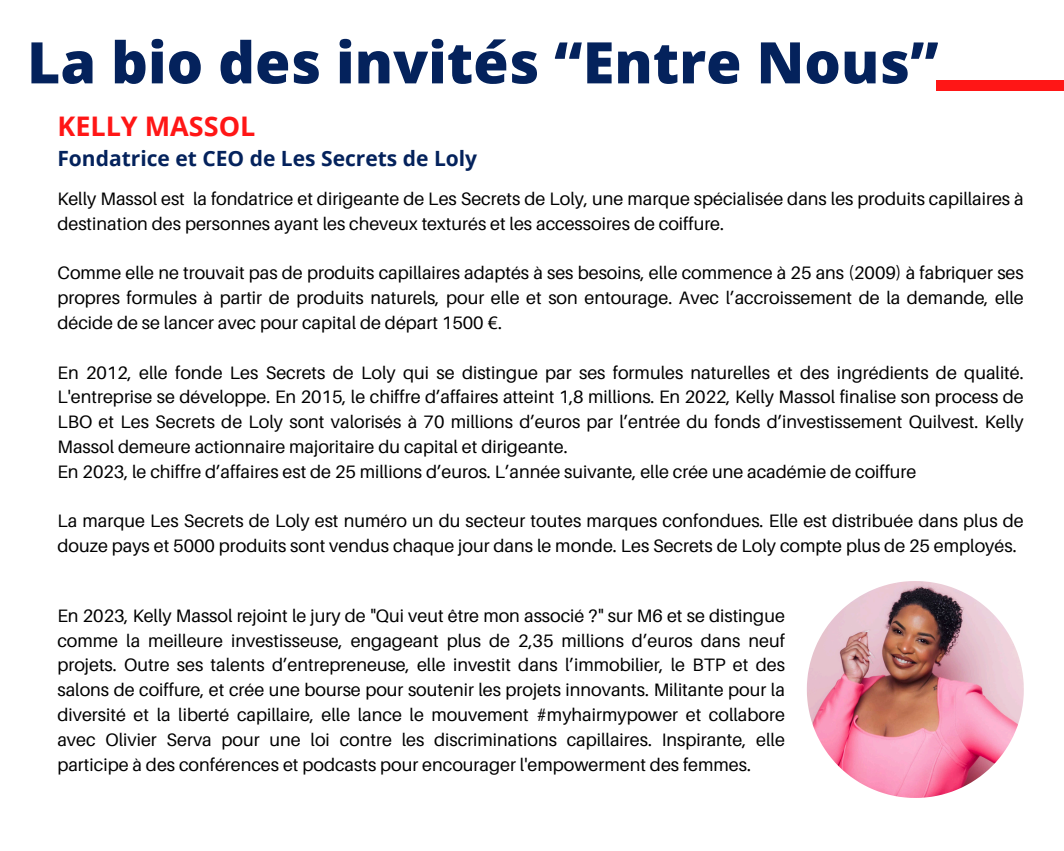
<style>
.page{position:relative;width:1064px;height:851px;background:#fff}
.page>*{position:absolute;margin:0;border:0;box-sizing:border-box;transform-origin:0 0}
.t1{font:800 57.3px "Open Sans";color:#04225c}
.t2{font:700 27px "Open Sans";color:#ff1616}
.t3{font:700 21px "Open Sans";color:#04225c}
.t4{font:18px/24.8px "Aileron";color:#000;text-align:justify}
</style>
<div class="page">
<img style="left:807px;top:581px;width:216px;height:216px">
<div style="left:935px;top:80px;width:128px;height:10px;background:#ff1616"></div>
<p class="t1" style="left:27px;top:22px;width:912px">La bio des invités “Entre Nous”</p>
<h2 class="t2" style="left:57px;top:107px;width:199px">KELLY MASSOL</h2>
<p class="t3" style="left:57px;top:144px;width:421px">Fondatrice et CEO de Les Secrets de Loly</p>
<h1 class="t4" style="left:57px;top:186px;width:967px">Kelly Massol est la fondatrice et dirigeante de Les Secrets de Loly, une marque spécialisée dans les produits capillaires à destination des personnes ayant les cheveux texturés et les accessoires de coiffure.</h1>
<p class="t4" style="left:57px;top:260px;width:967px">Comme elle ne trouvait pas de produits capillaires adaptés à ses besoins, elle commence à 25 ans (2009) à fabriquer ses propres formules à partir de produits naturels, pour elle et son entourage. Avec l’accroissement de la demande, elle décide de se lancer avec pour capital de départ 1500 €.</p>
<p class="t4" style="left:57px;top:359px;width:967px">En 2012, elle fonde Les Secrets de Loly qui se distingue par ses formules naturelles et des ingrédients de qualité.<br>L'entreprise se développe. En 2015, le chiffre d’affaires atteint 1,8 millions. En 2022, Kelly Massol finalise son process de LBO et Les Secrets de Loly sont valorisés à 70 millions d’euros par l’entrée du fonds d’investissement Quilvest. Kelly Massol demeure actionnaire majoritaire du capital et dirigeante.</p>
<p class="t4" style="left:57px;top:458px;width:860px">En 2023, le chiffre d’affaires est de 25 millions d’euros. L’année suivante, elle crée une académie de coiffure</p>
<p class="t4" style="left:57px;top:508px;width:967px">La marque Les Secrets de Loly est numéro un du secteur toutes marques confondues. Elle est distribuée dans plus de douze pays et 5000 produits sont vendus chaque jour dans le monde. Les Secrets de Loly compte plus de 25 employés.</p>
<p class="t4" style="left:57px;top:603px;width:728px">En 2023, Kelly Massol rejoint le jury de "Qui veut être mon associé ?" sur M6 et se distingue comme la meilleure investisseuse, engageant plus de 2,35 millions d’euros dans neuf projets. Outre ses talents d’entrepreneuse, elle investit dans l’immobilier, le BTP et des salons de coiffure, et crée une bourse pour soutenir les projets innovants. Militante pour la diversité et la liberté capillaire, elle lance le mouvement #myhairmypower et collabore avec Olivier Serva pour une loi contre les discriminations capillaires. Inspirante, elle participe à des conférences et podcasts pour encourager l'empowerment des femmes.</p>
</div>
